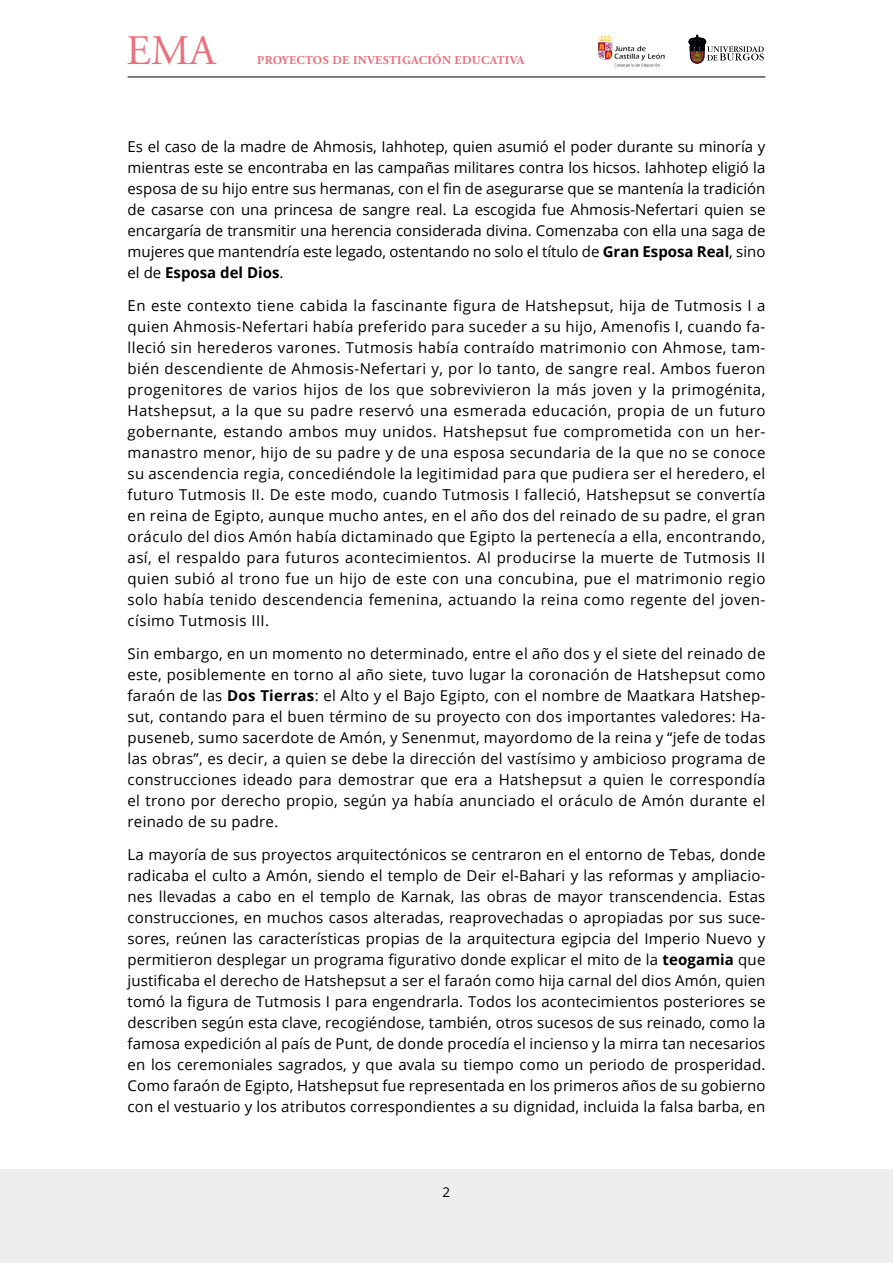
<style>
.page{position:relative;width:893px;height:1263px;background:#fff}
.page>*{position:absolute;margin:0;border:0;box-sizing:border-box;transform-origin:0 0}
.t1{font:42px "Adobe Garamond Pro";color:#ed6f7b}
.t2{font:15px/21px "Open Sans";letter-spacing:.015em;color:#000;text-align:justify}
.t3{font:13.5px "Open Sans";color:#000}
.t4{font:700 12px "Adobe Garamond Pro";letter-spacing:.03em;color:#ed6f7b}
.s1{font-weight:700}
</style>
<div class="page">
<div style="left:0;top:1169px;width:893px;height:94px;background:#efeeee"></div>
<svg style="left:689px;top:35px;width:75px;height:28px"></svg>
<img style="left:598px;top:35px;width:67px;height:33px">
<hr style="left:128px;top:77px;width:637px;height:1px;background:#000">
<h1 class="t1" style="left:126px;top:26px;width:90px">EMA</h1>
<p class="t4" style="left:257px;top:53px;width:269px">PROYECTOS DE INVESTIGACIÓN EDUCATIVA</p>
<p class="t2" style="left:128px;top:135px;width:639px">Es el caso de la madre de Ahmosis, Iahhotep, quien asumió el poder durante su minoría y mientras este se encontraba en las campañas militares contra los hicsos. Iahhotep eligió la esposa de su hijo entre sus hermanas, con el fin de asegurarse que se mantenía la tradición de casarse con una princesa de sangre real. La escogida fue Ahmosis-Nefertari quien se encargaría de transmitir una herencia considerada divina. Comenzaba con ella una saga de mujeres que mantendría este legado, ostentando no solo el título de <span class="s1">Gran Esposa Real</span>, sino el de <span class="s1">Esposa del Dios</span>.</p>
<p class="t2" style="left:128px;top:294px;width:639px">En este contexto tiene cabida la fascinante figura de Hatshepsut, hija de Tutmosis I a quien Ahmosis-Nefertari había preferido para suceder a su hijo, Amenofis I, cuando fa&shy;lleció sin herederos varones. Tutmosis había contraído matrimonio con Ahmose, tam&shy;bién descendiente de Ahmosis-Nefertari y, por lo tanto, de sangre real. Ambos fueron progenitores de varios hijos de los que sobrevivieron la más joven y la primogénita, Hatshepsut, a la que su padre reservó una esmerada educación, propia de un futuro gobernante, estando ambos muy unidos. Hatshepsut fue comprometida con un her&shy;manastro menor, hijo de su padre y de una esposa secundaria de la que no se conoce su ascendencia regia, concediéndole la legitimidad para que pudiera ser el heredero, el futuro Tutmosis II. De este modo, cuando Tutmosis I falleció, Hatshepsut se convertía en reina de Egipto, aunque mucho antes, en el año dos del reinado de su padre, el gran oráculo del dios Amón había dictaminado que Egipto la pertenecía a ella, encontrando, así, el respaldo para futuros acontecimientos. Al producirse la muerte de Tutmosis II quien subió al trono fue un hijo de este con una concubina, pue el matrimonio regio solo había tenido descendencia femenina, actuando la reina como regente del joven&shy;císimo Tutmosis III.</p>
<p class="t2" style="left:128px;top:642px;width:639px">Sin embargo, en un momento no determinado, entre el año dos y el siete del reinado de este, posiblemente en torno al año siete, tuvo lugar la coronación de Hatshepsut como faraón de las <span class="s1">Dos Tierras</span>: el Alto y el Bajo Egipto, con el nombre de Maatkara Hatshep&shy;sut, contando para el buen término de su proyecto con dos importantes valedores: Ha&shy;puseneb, sumo sacerdote de Amón, y Senenmut, mayordomo de la reina y “jefe de todas las obras”, es decir, a quien se debe la dirección del vastísimo y ambicioso programa de construcciones ideado para demostrar que era a Hatshepsut a quien le correspondía el trono por derecho propio, según ya había anunciado el oráculo de Amón durante el reinado de su padre.</p>
<p class="t2" style="left:128px;top:843px;width:639px">La mayoría de sus proyectos arquitectónicos se centraron en el entorno de Tebas, donde radicaba el culto a Amón, siendo el templo de Deir el-Bahari y las reformas y ampliacio&shy;nes llevadas a cabo en el templo de Karnak, las obras de mayor transcendencia. Estas construcciones, en muchos casos alteradas, reaprovechadas o apropiadas por sus suce&shy;sores, reúnen las características propias de la arquitectura egipcia del Imperio Nuevo y permitieron desplegar un programa figurativo donde explicar el mito de la <span class="s1">teogamia</span> que justificaba el derecho de Hatshepsut a ser el faraón como hija carnal del dios Amón, quien tomó la figura de Tutmosis I para engendrarla. Todos los acontecimientos posteriores se describen según esta clave, recogiéndose, también, otros sucesos de sus reinado, como la famosa expedición al país de Punt, de donde procedía el incienso y la mirra tan necesarios en los ceremoniales sagrados, y que avala su tiempo como un periodo de prosperidad.<br>Como faraón de Egipto, Hatshepsut fue representada en los primeros años de su gobierno con el vestuario y los atributos correspondientes a su dignidad, incluida la falsa barba, en</p>
<p class="t3" style="left:443px;top:1182px;width:9px">2</p>
</div>
